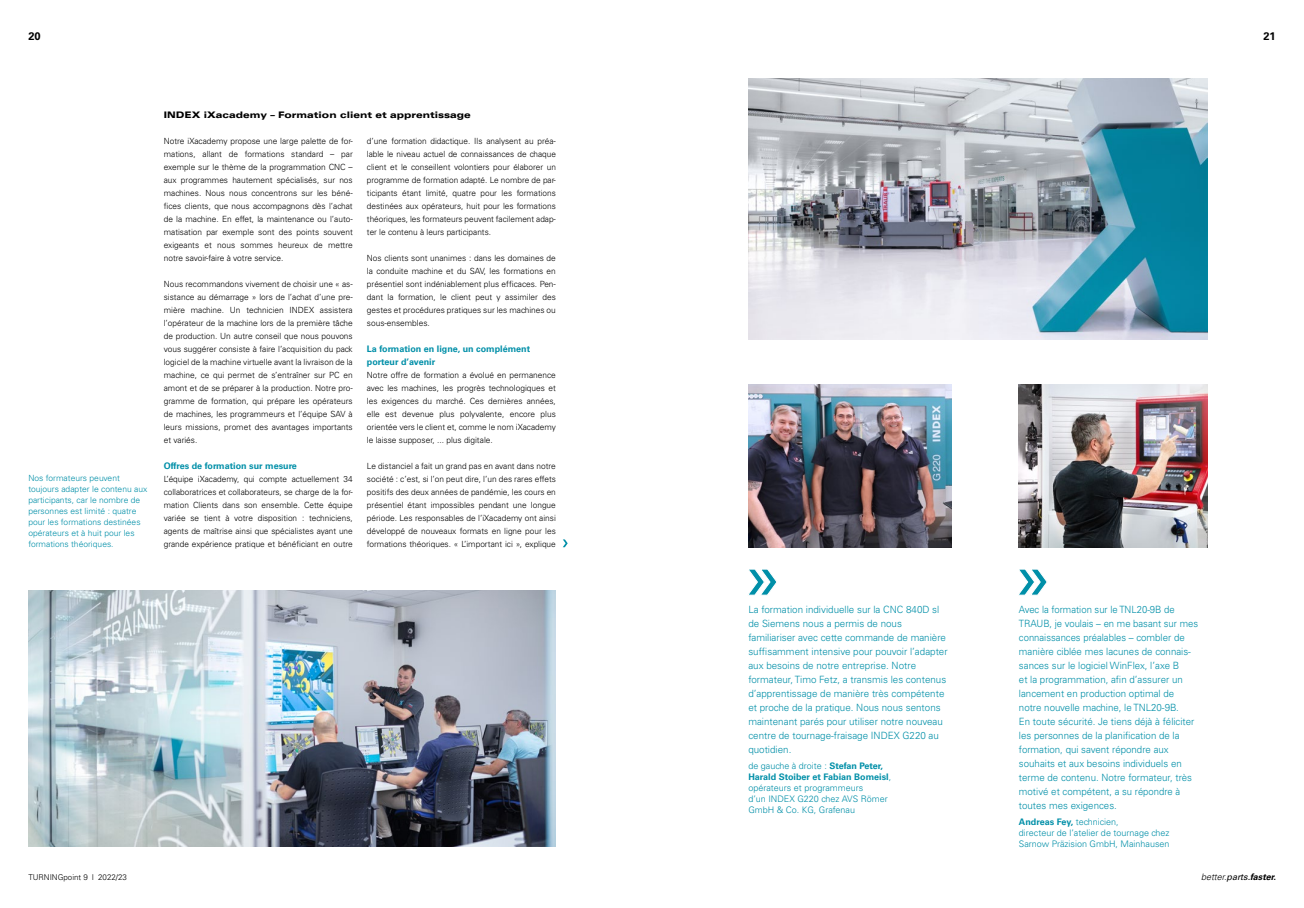
<style>
.page{position:relative;width:1304px;height:908px;background:#fff}
.page>*{position:absolute;margin:0;border:0;box-sizing:border-box;transform-origin:0 0}
.t1{font:700 11px "Univers";color:#000}
.t2{font:300 10px/14px "Univers";color:#008fa8;scale:.95 1}
.t3{font:300 10px/14px "Univers";color:#008fa8}
.t4{font:300 9px/11px "Univers";color:#008fa8}
.t5{font:700 9px/13px "Univers";color:#008fa8}
.t6{font:900 expanded 9px "Univers";color:#000}
.t7{font:italic 300 9px "Univers";color:#000}
.t8{font:300 8.5px/13px "Univers";color:#000;text-align:justify}
.t9{font:300 8.5px/11px "Univers";color:#008fa8}
.t10{font:300 8px "Univers";color:#000}
.s1{font-weight:700}
.s2{font-weight:400}
</style>
<div class="page">
<img style="left:748px;top:79px;width:460px;height:260px">
<img style="left:28px;top:590px;width:528px;height:256px">
<img style="left:748px;top:385px;width:203px;height:162px">
<img style="left:1018px;top:385px;width:190px;height:162px">
<svg style="left:749px;top:569px;width:28px;height:26px"></svg>
<svg style="left:1019px;top:569px;width:28px;height:26px"></svg>
<svg style="left:563px;top:539px;width:5px;height:8px"></svg>
<p class="t1" style="left:28px;top:29px;width:14px">20</p>
<p class="t1" style="left:1263px;top:29px;width:14px">21</p>
<p class="t9" style="left:28px;top:472px;width:121px">Nos formateurs peuvent toujours adapter le contenu aux participants, car le nombre de personnes est limité : quatre pour les formations destinées opérateurs et à huit pour les formations théoriques.</p>
<p class="t6" style="left:164px;top:109px;width:308px">INDEX iXacademy – Formation client et apprentissage</p>
<p class="t8" style="left:164px;top:134px;width:190px">Notre iXacademy propose une large palette de for&shy;mations, allant de formations standard – par exemple sur le thème de la programmation CNC – aux programmes hautement spécialisés, sur nos machines. Nous nous concentrons sur les béné&shy;fices clients, que nous accompagnons dès l’achat de la machine. En effet, la maintenance ou l’auto&shy;matisation par exemple sont des points souvent exigeants et nous sommes heureux de mettre notre savoir-faire à votre service.</p>
<p class="t8" style="left:164px;top:277px;width:190px">Nous recommandons vivement de choisir une « as&shy;sistance au démarrage » lors de l’achat d’une pre&shy;mière machine. Un technicien INDEX assistera l’opérateur de la machine lors de la première tâche de production. Un autre conseil que nous pouvons vous suggérer consiste à faire l’acquisition du pack logiciel de la machine virtuelle avant la livraison de la machine, ce qui permet de s’entraîner sur PC en amont et de se préparer à la production. Notre pro&shy;gramme de formation, qui prépare les opérateurs de machines, les programmeurs et l’équipe SAV à leurs missions, promet des avantages importants et variés.</p>
<p class="t5" style="left:164px;top:459px;width:135px">Offres de formation sur mesure</p>
<p class="t8" style="left:164px;top:472px;width:190px">L’équipe iXacademy, qui compte actuellement 34 collaboratrices et collaborateurs, se charge de la for&shy;mation Clients dans son ensemble. Cette équipe variée se tient à votre disposition : techniciens, agents de maîtrise ainsi que spécialistes ayant une grande expérience pratique et bénéficiant en outre</p>
<p class="t8" style="left:367px;top:134px;width:190px">d’une formation didactique. Ils analysent au préa&shy;lable le niveau actuel de connaissances de chaque client et le conseillent volontiers pour élaborer un programme de formation adapté. Le nombre de par&shy;ticipants étant limité, quatre pour les formations destinées aux opérateurs, huit pour les formations théoriques, les formateurs peuvent facilement adap&shy;ter le contenu à leurs participants.</p>
<p class="t8" style="left:367px;top:251px;width:190px">Nos clients sont unanimes : dans les domaines de la conduite machine et du SAV, les formations en présentiel sont indéniablement plus efficaces. Pen&shy;dant la formation, le client peut y assimiler des gestes et procédures pratiques sur les machines ou sous-ensembles.</p>
<p class="t5" style="left:367px;top:342px;width:165px">La formation en ligne, un complément porteur d’avenir</p>
<p class="t8" style="left:367px;top:368px;width:190px">Notre offre de formation a évolué en permanence avec les machines, les progrès technologiques et les exigences du marché. Ces dernières années, elle est devenue plus polyvalente, encore plus orientée vers le client et, comme le nom iXacademy le laisse supposer, ... plus digitale.</p>
<p class="t8" style="left:367px;top:459px;width:190px">Le distanciel a fait un grand pas en avant dans notre société : c’est, si l’on peut dire, l’un des rares effets positifs des deux années de pandémie, les cours en présentiel étant impossibles pendant une longue période. Les responsables de l’iXacademy ont ainsi développé de nouveaux formats en ligne pour les formations théoriques. « L’important ici », explique</p>
<p class="t3" style="left:748px;top:602px;width:201px">La formation individuelle sur la CNC 840D sl de Siemens nous a permis de nous familiariser avec cette commande de manière suffisamment intensive pour pouvoir l’adapter aux besoins de notre entreprise. Notre formateur, Timo Fetz, a transmis les contenus d’apprentissage de manière très compétente et proche de la pratique. Nous nous sentons maintenant parés pour utiliser notre nouveau centre de tournage-fraisage INDEX G220 au quotidien.</p>
<p class="t4" style="left:748px;top:760px;width:144px">de gauche à droite : <span class="s1">Stefan Peter,<br>Harald Stoiber et Fabian Bomeisl</span>, opérateurs et programmeurs<br>d’un INDEX G220 chez AVS Römer<br>GmbH &amp; Co. KG, Grafenau</p>
<p class="t2" style="left:1019px;top:602px;width:190px">Avec la formation sur le TNL20-9B de TRAUB, je voulais – en me basant sur mes connaissances préalables – combler de manière ciblée mes lacunes de connais&shy;sances sur le logiciel WinFlex, l’axe B<br>et la programmation, afin d’assurer un lancement en production optimal de notre nouvelle machine, le TNL20-9B.<br>En toute sécurité. Je tiens déjà à féliciter les personnes de la planification de la formation, qui savent répondre aux souhaits et aux besoins individuels en terme de contenu. Notre formateur, très motivé et compétent, a su répondre à toutes mes exigences.</p>
<p class="t4" style="left:1019px;top:816px;width:152px"><span class="s1">Andreas Fey,</span> technicien,<br>directeur de l’atelier de tournage chez<br>Sarnow Präzision GmbH, Mainhausen</p>
<p class="t10" style="left:28px;top:872px;width:100px">TURNINGpoint 9 I 2022/23</p>
<p class="t7" style="left:1201px;top:871px;width:76px">better.<span class="s2">parts.</span><span class="s1">faster.</span></p>
</div>
